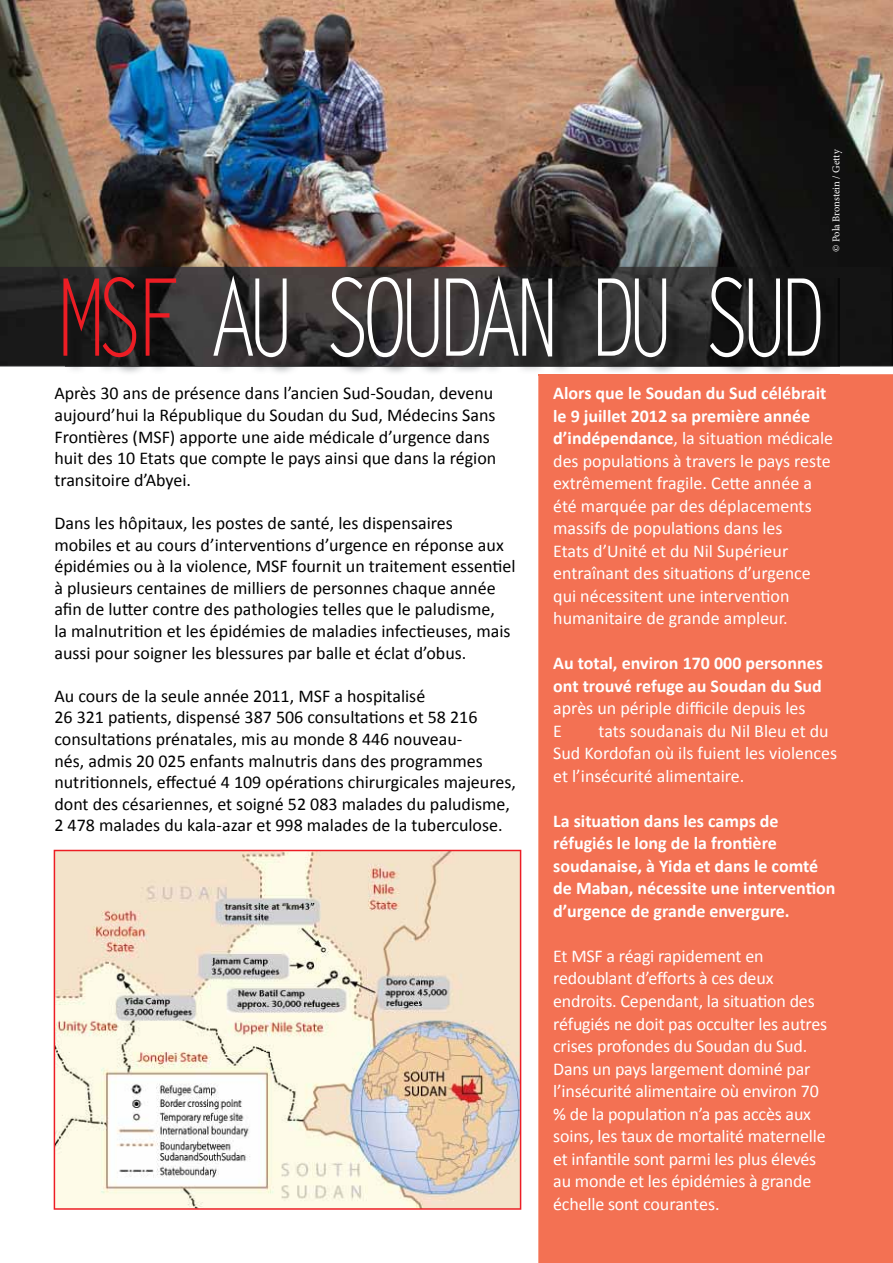
<style>
.page{position:relative;width:893px;height:1263px;background:#fff}
.page>*{position:absolute;margin:0;border:0;box-sizing:border-box;transform-origin:0 0}
.t1{font:107.25px "Letter Gothic Std";letter-spacing:-.14em;color:#fff;scale:.77 1}
.t2{font:18px/21.6px "Calibri";color:#000}
.t3{font:18px/22.5px "Calibri";letter-spacing:-.01em;color:#fff}
.t4{font:700 18px/22.5px "Calibri";color:#fff}
.t5{font:10.5px "Minion Pro";letter-spacing:-.005em;color:#fff}
.s1{color:#ed1d24}
.s2{font-weight:700}
</style>
<div class="page">
<img style="left:0;top:0;width:893px;height:366px">
<hr style="left:839px;top:366px;width:54px;height:1px;background:#4b4b4d">
<hr style="left:0;top:366px;width:66px;height:1px;background:#4b4b4d">
<img style="left:66px;top:279px;width:773px;height:94px">
<div style="left:538px;top:374px;width:355px;height:889px;background:#f37153"></div>
<img style="left:538px;top:374px;width:301px;height:1px">
<svg style="left:54px;top:850px;width:467px;height:360px;background:#e8dbca"></svg>
<p class="t5" style="left:829px;top:252px;width:104px;rotate:-90deg">© Pola Bronstein / Getty</p>
<h1 class="t1" style="left:57px;top:256px;width:1002px"><span class="s1">MSF</span> AU SOUDAN DU SUD</h1>
<p class="t3" style="left:553px;top:381px;width:281px"><span class="s2">Alors que le Soudan du Sud célébrait le 9 juillet 2012 sa première année d’indépendance</span>, la situation médicale des populations à travers le pays reste extrêmement fragile. Cette année a été marquée par des déplacements massifs de populations dans les<br>Etats d’Unité et du Nil Supérieur entraînant des situations d’urgence qui nécessitent une intervention humanitaire de grande ampleur.</p>
<p class="t4" style="left:553px;top:651px;width:271px">Au total, environ 170 000 personnes ont trouvé refuge au Soudan du Sud</p>
<p class="t3" style="left:553px;top:696px;width:254px">après un périple difficile depuis les<br>E</p>
<p class="t2" style="left:54px;top:382px;width:443px">Après 30 ans de présence dans l’ancien Sud-Soudan, devenu aujourd’hui la République du Soudan du Sud, Médecins Sans Frontières (MSF) apporte une aide médicale d’urgence dans huit des 10 Etats que compte le pays ainsi que dans la région transitoire d’Abyei.</p>
<p class="t2" style="left:54px;top:511px;width:463px">Dans les hôpitaux, les postes de santé, les dispensaires<br>mobiles et au cours d’interventions d’urgence en réponse aux épidémies ou à la violence, MSF fournit un traitement essentiel à plusieurs centaines de milliers de personnes chaque année afin de lutter contre des pathologies telles que le paludisme,<br>la malnutrition et les épidémies de maladies infectieuses, mais aussi pour soigner les blessures par balle et éclat d’obus.</p>
<p class="t2" style="left:54px;top:684px;width:463px">Au cours de la seule année 2011, MSF a hospitalisé<br>26 321 patients, dispensé 387 506 consultations et 58 216 consultations prénatales, mis au monde 8 446 nouveau-<br>nés, admis 20 025 enfants malnutris dans des programmes nutritionnels, effectué 4 109 opérations chirurgicales majeures, dont des césariennes, et soigné 52 083 malades du paludisme, 2 478 malades du kala-azar et 998 malades de la tuberculose.</p>
<p class="t3" style="left:553px;top:719px;width:285px;text-indent:45px">tats soudanais du Nil Bleu et du<br>Sud Kordofan où ils fuient les violences et l’insécurité alimentaire.</p>
<p class="t4" style="left:553px;top:809px;width:284px">La situation dans les camps de réfugiés le long de la frontière soudanaise, à Yida et dans le comté de Maban, nécessite une intervention d’urgence de grande envergure.</p>
<p class="t3" style="left:553px;top:944px;width:275px">Et MSF a réagi rapidement en redoublant d’efforts à ces deux endroits. Cependant, la situation des réfugiés ne doit pas occulter les autres crises profondes du Soudan du Sud.<br>Dans un pays largement dominé par l’insécurité alimentaire où environ 70 % de la population n’a pas accès aux soins, les taux de mortalité maternelle et infantile sont parmi les plus élevés au monde et les épidémies à grande échelle sont courantes.</p>
</div>
